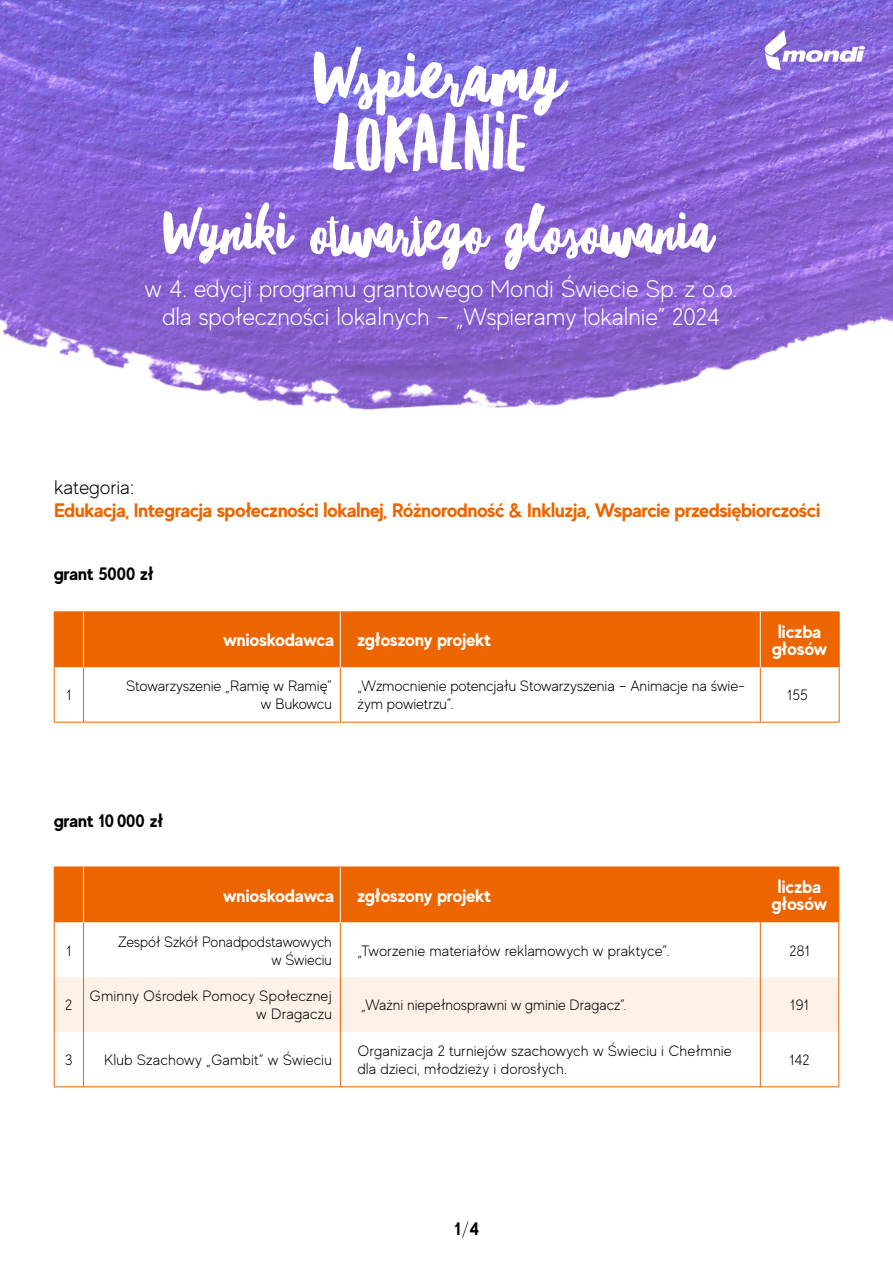
<style>
.page{position:relative;width:893px;height:1263px;background:#fff}
.page>*{position:absolute;margin:0;border:0;box-sizing:border-box;transform-origin:0 0}
.t1{font:67.65px "Northern Soul Script";color:#fff}
.t2{font:300 24px/28.8px "MADE Evolve Sans";letter-spacing:-.01em;color:#fff;text-align:center}
.t3{font:700 19.5px "MADE Evolve Sans";letter-spacing:-.015em;color:#ec6500}
.t4{font:300 19.5px "MADE Evolve Sans";color:#000}
.t5{font:700 18px/16.5px "MADE Evolve Sans";color:#fff;text-align:center}
.t6{font:700 18px "MADE Evolve Sans";letter-spacing:-.015em;color:#000}
.t7{font:300 15px/18px "MADE Evolve Sans";letter-spacing:-.005em;color:#000;text-align:right}
.s1{font-weight:100}
</style>
<div class="page">
<img style="left:0;top:0;width:893px;height:1088px">
<svg style="left:55px;top:613px;width:784px;height:109px"></svg>
<hr style="left:340px;top:667px;width:1px;height:55px;background:#ec6500">
<hr style="left:340px;top:612px;width:1px;height:55px;background:#fff">
<hr style="left:83px;top:667px;width:1px;height:55px;background:#ec6500">
<hr style="left:83px;top:612px;width:1px;height:55px;background:#fff">
<hr style="left:54px;top:667px;width:1px;height:55px;background:#ec6500">
<hr style="left:760px;top:667px;width:1px;height:55px;background:#ec6500">
<hr style="left:839px;top:667px;width:1px;height:55px;background:#ec6500">
<hr style="left:54px;top:722px;width:30px;height:1px;background:#ec6500">
<hr style="left:84px;top:722px;width:256px;height:1px;background:#ec6500">
<hr style="left:340px;top:722px;width:420px;height:1px;background:#ec6500">
<hr style="left:760px;top:722px;width:79px;height:1px;background:#ec6500">
<hr style="left:54px;top:612px;width:30px;height:1px;background:#ec6500">
<hr style="left:54px;top:612px;width:1px;height:55px;background:#ec6500">
<hr style="left:84px;top:612px;width:256px;height:1px;background:#ec6500">
<hr style="left:340px;top:612px;width:420px;height:1px;background:#ec6500">
<hr style="left:760px;top:612px;width:79px;height:1px;background:#ec6500">
<hr style="left:839px;top:612px;width:1px;height:55px;background:#ec6500">
<hr style="left:760px;top:612px;width:1px;height:55px;background:#fff">
<svg style="left:765px;top:30px;width:100px;height:40px"></svg>
<div style="left:55px;top:868px;width:783px;height:54px;background:#ec6500"></div>
<svg style="left:55px;top:922px;width:783px;height:164px"></svg>
<div style="left:55px;top:977px;width:783px;height:55px;background:#fef1e7"></div>
<hr style="left:340px;top:922px;width:1px;height:55px;background:#ec6500">
<hr style="left:340px;top:977px;width:1px;height:55px;background:#ec6500">
<hr style="left:340px;top:1032px;width:1px;height:54px;background:#ec6500">
<hr style="left:340px;top:867px;width:1px;height:55px;background:#fff">
<hr style="left:83px;top:922px;width:1px;height:55px;background:#ec6500">
<hr style="left:83px;top:977px;width:1px;height:55px;background:#ec6500">
<hr style="left:83px;top:1032px;width:1px;height:54px;background:#ec6500">
<hr style="left:83px;top:867px;width:1px;height:55px;background:#fff">
<hr style="left:54px;top:922px;width:1px;height:55px;background:#ec6500">
<hr style="left:760px;top:922px;width:1px;height:55px;background:#ec6500">
<hr style="left:838px;top:922px;width:1px;height:55px;background:#ec6500">
<hr style="left:54px;top:977px;width:1px;height:55px;background:#ec6500">
<hr style="left:760px;top:977px;width:1px;height:55px;background:#ec6500">
<hr style="left:838px;top:977px;width:1px;height:55px;background:#ec6500">
<hr style="left:54px;top:1032px;width:1px;height:54px;background:#ec6500">
<hr style="left:760px;top:1032px;width:1px;height:54px;background:#ec6500">
<hr style="left:838px;top:1032px;width:1px;height:54px;background:#ec6500">
<hr style="left:54px;top:867px;width:30px;height:1px;background:#ec6500">
<hr style="left:54px;top:867px;width:1px;height:55px;background:#ec6500">
<hr style="left:84px;top:867px;width:256px;height:1px;background:#ec6500">
<hr style="left:340px;top:867px;width:420px;height:1px;background:#ec6500">
<hr style="left:760px;top:867px;width:79px;height:1px;background:#ec6500">
<hr style="left:760px;top:867px;width:1px;height:55px;background:#ec6500">
<hr style="left:838px;top:867px;width:1px;height:55px;background:#ec6500">
<hr style="left:54px;top:1086px;width:30px;height:1px;background:#ec6500">
<hr style="left:84px;top:1086px;width:256px;height:1px;background:#ec6500">
<hr style="left:340px;top:1086px;width:420px;height:1px;background:#ec6500">
<hr style="left:760px;top:1086px;width:79px;height:1px;background:#ec6500">
<svg style="left:314px;top:46px;width:255px;height:127px"></svg>
<h1 class="t1" style="left:163px;top:190px;width:549px">Wyniki otwartego głosowania</h1>
<h2 class="t2" style="left:145px;top:273px;width:594px">w 4. edycji programu grantowego Mondi Świecie Sp. z o.o. dla społeczności lokalnych – „Wspieramy lokalnie” 2024</h2>
<h3 class="t4" style="left:54px;top:475px;width:82px">kategoria:</h3>
<h3 class="t3" style="left:54px;top:498px;width:768px">Edukacja, Integracja społeczności lokalnej, Różnorodność &amp; Inkluzja, Wsparcie przedsiębiorczości</h3>
<p class="t6" style="left:54px;top:562px;width:101px">grant 5000 zł</p>
<p class="t5" style="left:223px;top:631px;width:112px">wnioskodawca</p>
<p class="t5" style="left:357px;top:631px;width:136px">zgłoszony projekt</p>
<p class="t5" style="left:772px;top:623px;width:57px">liczba głosów</p>
<p class="t7" style="left:66px;top:686px;width:6px">1</p>
<p class="t7" style="left:126px;top:677px;width:207px">Stowarzyszenie „Ramię w Ramię” w Bukowcu</p>
<p class="t7" style="left:357px;top:677px;width:389px;text-align:left">„Wzmocnienie potencjału Stowarzyszenia – Animacje na świe&shy;żym powietrzu”.</p>
<p class="t7" style="left:787px;top:686px;width:22px">155</p>
<p class="t6" style="left:54px;top:809px;width:111px">grant 10000 zł</p>
<p class="t5" style="left:223px;top:886px;width:113px">wnioskodawca</p>
<p class="t5" style="left:357px;top:886px;width:136px">zgłoszony projekt</p>
<p class="t5" style="left:772px;top:878px;width:57px">liczba głosów</p>
<p class="t7" style="left:66px;top:941px;width:6px">1</p>
<p class="t7" style="left:118px;top:932px;width:215px">Zespół Szkół Ponadpodstawowych w Świeciu</p>
<p class="t7" style="left:357px;top:941px;width:313px">„Tworzenie materiałów reklamowych w praktyce”.</p>
<p class="t7" style="left:789px;top:941px;width:22px">281</p>
<p class="t7" style="left:65px;top:996px;width:9px">2</p>
<p class="t7" style="left:90px;top:987px;width:244px">Gminny Ośrodek Pomocy Społecznej w Dragaczu</p>
<p class="t7" style="left:361px;top:996px;width:267px">„Ważni niepełnosprawni w gminie Dragacz”.</p>
<p class="t7" style="left:790px;top:996px;width:20px">191</p>
<p class="t7" style="left:65px;top:1050px;width:9px">3</p>
<p class="t7" style="left:104px;top:1050px;width:229px">Klub Szachowy „Gambit” w Świeciu</p>
<p class="t7" style="left:357px;top:1041px;width:376px;text-align:left">Organizacja 2 turniejów szachowych w Świeciu i Chełmnie dla dzieci, młodzieży i dorosłych.</p>
<p class="t7" style="left:789px;top:1050px;width:22px">142</p>
<p class="t6" style="left:454px;top:1217px;width:27px">1<span class="s1">/</span>4</p>
</div>
